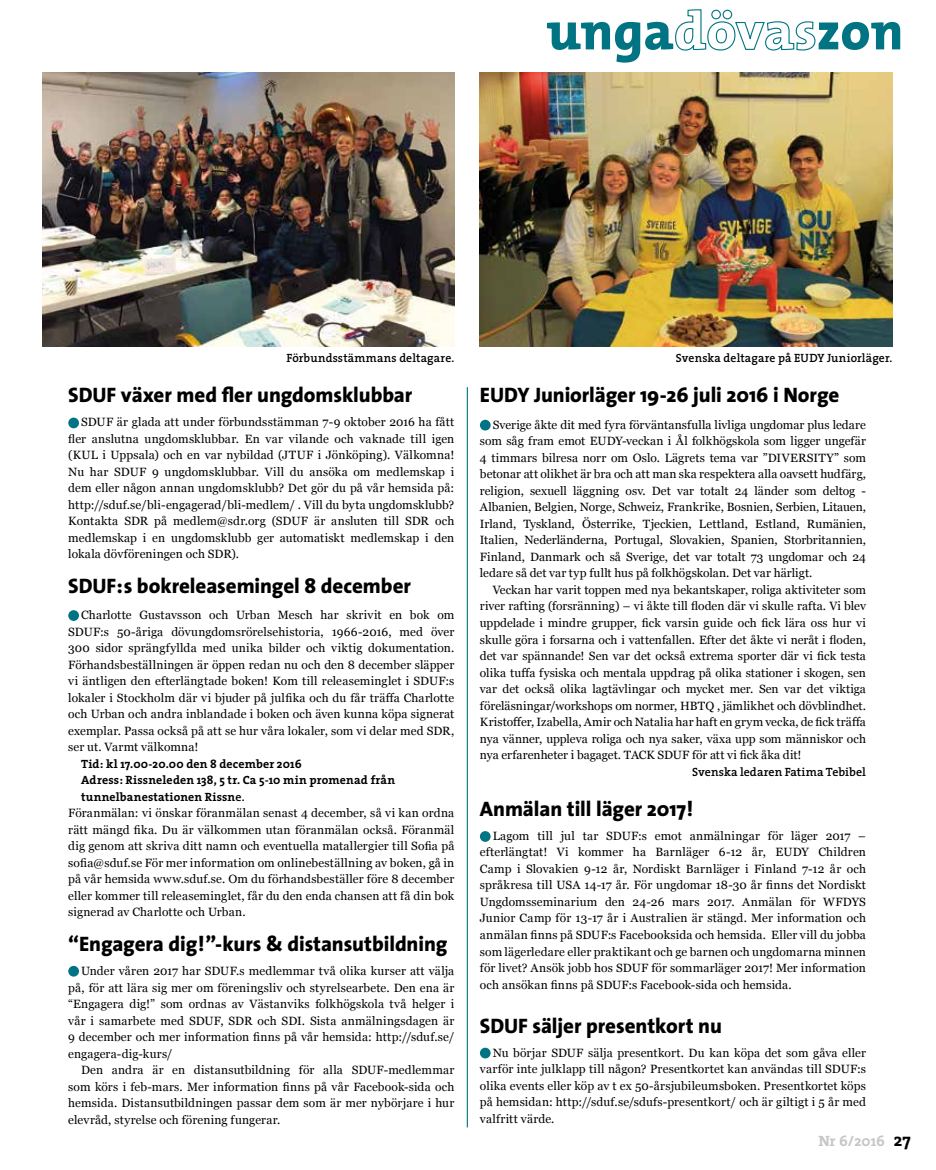
<style>
.page{position:relative;width:936px;height:1170px;background:#fff}
.page>*{position:absolute;margin:0;border:0;box-sizing:border-box;transform-origin:0 0}
.t1{font:800 54px "The Mix";color:#007482}
.t2{font:800 21px "The Sans";letter-spacing:-.005em;color:#000}
.t3{font:700 18px "The Serif";color:#000}
.t4{font:700 15px "The Serif";letter-spacing:-.005em;color:#c6c6c6}
.t5{font:12px/16.5px "Georgia";letter-spacing:.01em;color:#000;text-align:justify}
.t6{font:700 12px/16.5px "The Serif";letter-spacing:.01em;color:#000}
.t7{font:600 12px "The Serif";letter-spacing:.01em;color:#000}
.s1{font-weight:600}
</style>
<div class="page">
<hr style="left:466px;top:387px;width:2px;height:740px;background:#007482">
<div style="left:480px;top:420px;width:10px;height:10px;background:#007482;border-radius:50%"></div>
<div style="left:68px;top:610px;width:11px;height:11px;background:#007482;border-radius:50%"></div>
<div style="left:480px;top:831px;width:10px;height:10px;background:#007482;border-radius:50%"></div>
<div style="left:480px;top:1047px;width:10px;height:11px;background:#007482;border-radius:50%"></div>
<img style="left:480px;top:72px;width:412px;height:275px">
<img style="left:43px;top:72px;width:412px;height:275px">
<div style="left:68px;top:965px;width:11px;height:11px;background:#007482;border-radius:50%"></div>
<div style="left:68px;top:417px;width:11px;height:11px;background:#007482;border-radius:50%"></div>
<svg style="left:675px;top:9px;width:141px;height:42px"></svg>
<h1 class="t1" style="left:546px;top:-14px;width:129px">unga</h1>
<h1 class="t1" style="left:816px;top:-14px;width:89px">zon</h1>
<p class="t7" style="left:286px;top:348px;width:169px">Förbundsstämmans deltagare.</p>
<p class="t7" style="left:675px;top:348px;width:218px">Svenska deltagare på EUDY Juniorläger.</p>
<h2 class="t2" style="left:68px;top:377px;width:345px">SDUF växer med fler ungdomsklubbar</h2>
<p class="t5" style="left:68px;top:413px;width:387px;text-indent:13px">SDUF är glada att under förbundsstämman 7-9 oktober 2016 ha fått fler anslutna ungdomsklubbar. En var vilande och vaknade till igen (KUL i Uppsala) och en var nybildad (JTUF i Jönköping). Välkomna!<br>Nu har SDUF 9 ungdomsklubbar. Vill du ansöka om medlemskap i dem eller någon annan ungdomsklubb? Det gör du på vår hemsida på: http://sduf.se/bli-engagerad/bli-medlem/ . Vill du byta ungdomsklubb?<br>Kontakta SDR på medlem@sdr.org (SDUF är ansluten till SDR och medlemskap i en ungdomsklubb ger automatiskt medlemskap i den lokala dövföreningen och SDR).</p>
<h2 class="t2" style="left:68px;top:568px;width:344px">SDUF:s bokreleasemingel 8 december</h2>
<p class="t5" style="left:68px;top:606px;width:387px;text-indent:13px">Charlotte Gustavsson och Urban Mesch har skrivit en bok om SDUF:s 50-åriga dövungdomsrörelsehistoria, 1966-2016, med över 300 sidor sprängfyllda med unika bilder och viktig dokumentation.<br>Förhandsbeställningen är öppen redan nu och den 8 december släpper vi äntligen den efterlängtade boken! Kom till releaseminglet i SDUF:s lokaler i Stockholm där vi bjuder på julfika och du får träffa Charlotte och Urban och andra inblandade i boken och även kunna köpa signerat exemplar. Passa också på att se hur våra lokaler, som vi delar med SDR, ser ut. Varmt välkomna!</p>
<p class="t6" style="left:81px;top:755px;width:315px">Tid: kl 17.00-20.00 den 8 december 2016<br>Adress: Rissneleden 138, 5 tr. Ca 5-10 min promenad från tunnelbanestationen Rissn<span class="s1">e.</span></p>
<p class="t5" style="left:68px;top:804px;width:387px">Föranmälan: vi önskar föranmälan senast 4 december, så vi kan ordna rätt mängd fika. Du är välkommen utan föranmälan också. Föranmäl dig genom att skriva ditt namn och eventuella matallergier till Sofia på sofia@sduf.se För mer information om onlinebeställning av boken, gå in på vår hemsida www.sduf.se. Om du förhandsbeställer före 8 december eller kommer till releaseminglet, får du den enda chansen att få din bok signerad av Charlotte och Urban.</p>
<h2 class="t2" style="left:68px;top:926px;width:380px">“Engagera dig!”-kurs &amp; distansutbildning</h2>
<p class="t5" style="left:68px;top:962px;width:387px;text-indent:13px">Under våren 2017 har SDUF.s medlemmar två olika kurser att välja på, för att lära sig mer om föreningsliv och styrelsearbete. Den ena är “Engagera dig!” som ordnas av Västanviks folkhögskola två helger i vår i samarbete med SDUF, SDR och SDI. Sista anmälningsdagen är 9 december och mer information finns på vår hemsida: http://sduf.se/ engagera-dig-kurs/</p>
<p class="t5" style="left:68px;top:1061px;width:387px;text-indent:13px">Den andra är en distansutbildning för alla SDUF-medlemmar som körs i feb-mars. Mer information finns på vår Facebook-sida och hemsida. Distansutbildningen passar dem som är mer nybörjare i hur elevråd, styrelse och förening fungerar.</p>
<h2 class="t2" style="left:480px;top:377px;width:361px">EUDY Juniorläger 19-26 juli 2016 i Norge</h2>
<p class="t5" style="left:480px;top:416px;width:387px;text-indent:13px">Sverige åkte dit med fyra förväntansfulla livliga ungdomar plus ledare som såg fram emot EUDY-veckan i Ål folkhögskola som ligger ungefär 4 timmars bilresa norr om Oslo. Lägrets tema var ”DIVERSITY” som betonar att olikhet är bra och att man ska respektera alla oavsett hudfärg, religion, sexuell läggning osv. Det var totalt 24 länder som deltog - Albanien, Belgien, Norge, Schweiz, Frankrike, Bosnien, Serbien, Litauen, Irland, Tyskland, Österrike, Tjeckien, Lettland, Estland, Rumänien, Italien, Nederländerna, Portugal, Slovakien, Spanien, Storbritannien, Finland, Danmark och så Sverige, det var totalt 73 ungdomar och 24 ledare så det var typ fullt hus på folkhögskolan. Det var härligt.</p>
<p class="t5" style="left:480px;top:581px;width:387px;text-indent:13px">Veckan har varit toppen med nya bekantskaper, roliga aktiviteter som river rafting (forsränning) – vi åkte till floden där vi skulle rafta. Vi blev uppdelade i mindre grupper, fick varsin guide och fick lära oss hur vi skulle göra i forsarna och i vattenfallen. Efter det åkte vi neråt i floden, det var spännande! Sen var det också extrema sporter där vi fick testa olika tuffa fysiska och mentala uppdrag på olika stationer i skogen, sen var det också olika lagtävlingar och mycket mer. Sen var det viktiga föreläsningar/workshops om normer, HBTQ , jämlikhet och dövblindhet.<br>Kristoffer, Izabella, Amir och Natalia har haft en grym vecka, de fick träffa nya vänner, uppleva roliga och nya saker, växa upp som människor och nya erfarenheter i bagaget. TACK SDUF för att vi fick åka dit!</p>
<p class="t7" style="left:692px;top:761px;width:175px">Svenska ledaren Fatima Tebibel</p>
<h2 class="t2" style="left:480px;top:791px;width:215px">Anmälan till läger 2017!</h2>
<p class="t5" style="left:480px;top:827px;width:387px;text-indent:13px">Lagom till jul tar SDUF:s emot anmälningar för läger 2017 – efterlängtat! Vi kommer ha Barnläger 6-12 år, EUDY Children Camp i Slovakien 9-12 år, Nordiskt Barnläger i Finland 7-12 år och språkresa till USA 14-17 år. För ungdomar 18-30 år finns det Nordiskt Ungdomsseminarium den 24-26 mars 2017. Anmälan för WFDYS Junior Camp för 13-17 år i Australien är stängd. Mer information och anmälan finns på SDUF:s Facebooksida och hemsida. Eller vill du jobba som lägerledare eller praktikant och ge barnen och ungdomarna minnen för livet? Ansök jobb hos SDUF för sommarläger 2017! Mer information och ansökan finns på SDUF:s Facebook-sida och hemsida.</p>
<h2 class="t2" style="left:480px;top:1008px;width:243px">SDUF säljer presentkort nu</h2>
<p class="t5" style="left:480px;top:1043px;width:387px;text-indent:13px">Nu börjar SDUF sälja presentkort. Du kan köpa det som gåva eller varför inte julklapp till någon? Presentkortet kan användas till SDUF:s olika events eller köp av t ex 50-årsjubileumsboken. Presentkortet köps på hemsidan: http://sduf.se/sdufs-presentkort/ och är giltigt i 5 år med valfritt värde.</p>
<p class="t4" style="left:818px;top:1127px;width:68px">Nr 6/2016</p>
<h3 class="t3" style="left:893px;top:1124px;width:19px">27</h3>
</div>
